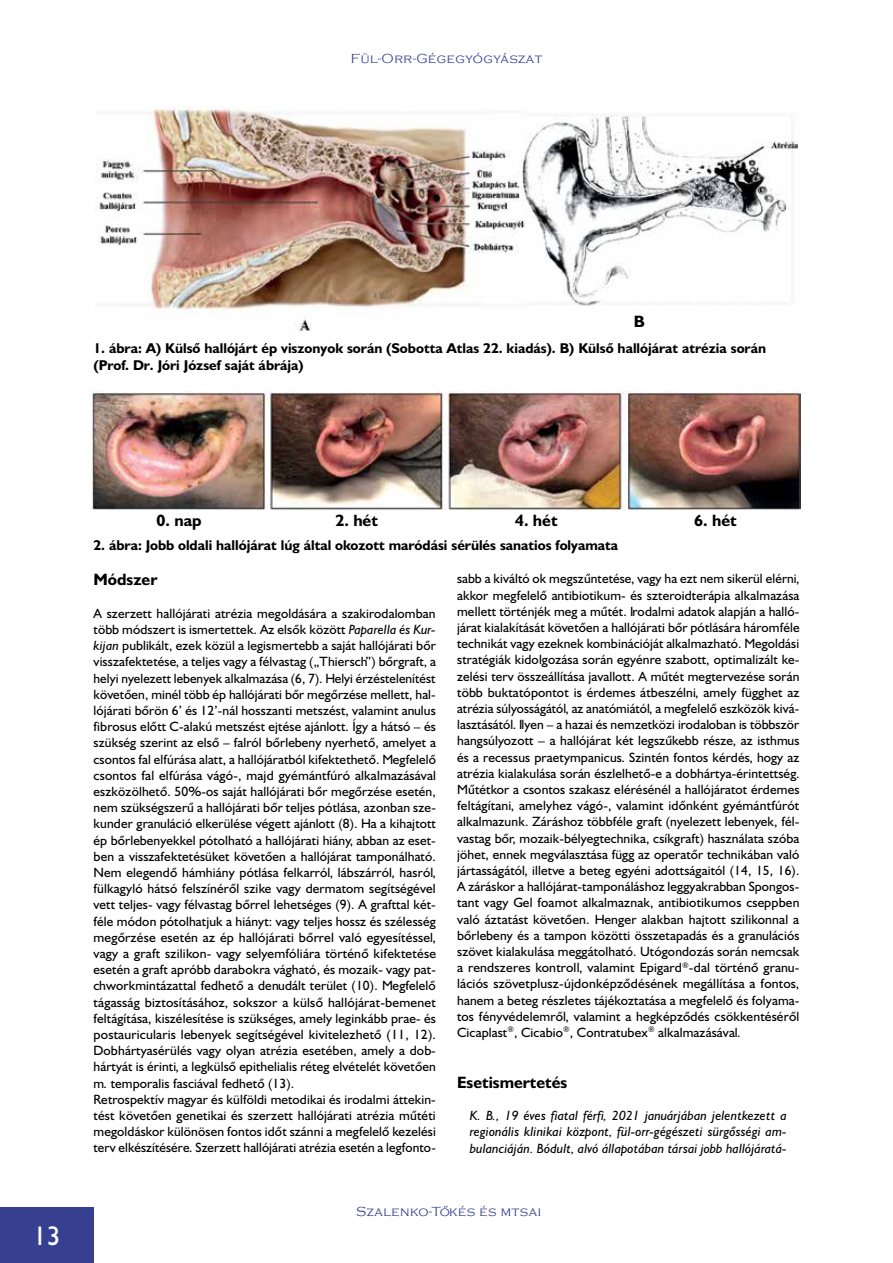
<style>
.page{position:relative;width:893px;height:1263px;background:#fff}
.page>*{position:absolute;margin:0;border:0;box-sizing:border-box;transform-origin:0 0}
.t1{font:27px "Humanist 521 PFL";color:#fff}
.t2{font:700 16.5px "Humanist 521 PFL";color:#000}
.t3{font:700 14.25px/17.1px "Humanist 521 PFL";color:#000}
.t4{font:13.5px/16.2px "Humanist 521 PFL";letter-spacing:.01em;color:#000}
.t5{font:italic 13.5px/16.2px "Humanist 521 PFL";letter-spacing:.01em;color:#000;text-align:justify}
.t6{font:300 13.5px "Copperplate Gothic";letter-spacing:.04em;color:#374090}
.s1{font-style:italic}
</style>
<div class="page">
<div style="left:0;top:1208px;width:94px;height:55px;background:#374090"></div>
<img style="left:96px;top:106px;width:702px;height:225px">
<img style="left:92px;top:392px;width:709px;height:118px">
<div style="left:628px;top:315px;width:22px;height:17px;background:#fff"></div>
<p class="t6" style="left:351px;top:51px;width:193px">Fül-Orr-Gégegyógyászat</p>
<p class="t2" style="left:634px;top:311px;width:13px">B</p>
<p class="t3" style="left:94px;top:339px;width:674px">1. ábra: A) Külső hallójárt ép viszonyok során (Sobotta Atlas 22. kiadás). B) Külső hallójárat atrézia során (Prof. Dr. Jóri József saját ábrája)</p>
<h1 class="t1" style="left:33px;top:1219px;width:29px">13</h1>
<p class="t2" style="left:156px;top:510px;width:47px">0. nap</p>
<p class="t2" style="left:335px;top:510px;width:44px">2. hét</p>
<p class="t2" style="left:515px;top:510px;width:44px">4. hét</p>
<p class="t2" style="left:694px;top:510px;width:44px">6. hét</p>
<p class="t3" style="left:94px;top:536px;width:526px">2. ábra: Jobb oldali hallójárat lúg által okozott maródási sérülés sanatios folyamata</p>
<p class="t2" style="left:94px;top:569px;width:65px">Módszer</p>
<p class="t4" style="left:94px;top:605px;width:344px">A szerzett hallójárati atrézia megoldására a szakirodalomban több módszert is ismertettek. Az elsők között <span class="s1">Paparella és Kur&shy;kijan</span> publikált, ezek közül a legismertebb a saját hallójárati bőr visszafektetése, a teljes vagy a félvastag („Thiersch”) bőrgraft, a helyi nyelezett lebenyek alkalmazása (6, 7). Helyi érzéstelenítést követően, minél több ép hallójárati bőr megőrzése mellett, hal&shy;lójárati bőrön 6’ és 12’-nál hosszanti metszést, valamint anulus fibrosus előtt C-alakú metszést ejtése ajánlott. Így a hátsó – és szükség szerint az első – falról bőrlebeny nyerhető, amelyet a csontos fal elfúrása alatt, a hallójáratból kifektethető. Megfelelő csontos fal elfúrása vágó-, majd gyémántfúró alkalmazásával eszközölhető. 50%-os saját hallójárati bőr megőrzése esetén, nem szükségszerű a hallójárati bőr teljes pótlása, azonban sze&shy;kunder granuláció elkerülése végett ajánlott (8). Ha a kihajtott ép bőrlebenyekkel pótolható a hallójárati hiány, abban az eset&shy;ben a visszafektetésüket követően a hallójárat tamponálható.<br>Nem elegendő hámhiány pótlása felkarról, lábszárról, hasról, fülkagyló hátsó felszínéről szike vagy dermatom segítségével vett teljes- vagy félvastag bőrrel lehetséges (9). A grafttal két&shy;féle módon pótolhatjuk a hiányt: vagy teljes hossz és szélesség megőrzése esetén az ép hallójárati bőrrel való egyesítéssel, vagy a graft szilikon- vagy selyemfóliára történő kifektetése esetén a graft apróbb darabokra vágható, és mozaik- vagy pat&shy;chworkmintázattal fedhető a denudált terület (10). Megfelelő tágasság biztosításához, sokszor a külső hallójárat-bemenet feltágítása, kiszélesítése is szükséges, amely leginkább prae- és postauricularis lebenyek segítségével kivitelezhető (11, 12).<br>Dobhártyasérülés vagy olyan atrézia esetében, amely a dob&shy;hártyát is érinti, a legkülső epithelialis réteg elvételét követően m. temporalis fasciával fedhető (13).<br>Retrospektív magyar és külföldi metodikai és irodalmi áttekin&shy;tést követően genetikai és szerzett hallójárati atrézia műtéti megoldáskor különösen fontos időt szánni a megfelelő kezelési terv elkészítésére. Szerzett hallójárati atrézia esetén a legfonto-</p>
<p class="t4" style="left:457px;top:570px;width:344px;text-align:justify">sabb a kiváltó ok megszűntetése, vagy ha ezt nem sikerül elérni, akkor megfelelő antibiotikum- és szteroidterápia alkalmazása mellett történjék meg a műtét. Irodalmi adatok alapján a halló&shy;járat kialakítását követően a hallójárati bőr pótlására háromféle technikát vagy ezeknek kombinációját alkalmazható. Megoldási stratégiák kidolgozása során egyénre szabott, optimalizált ke&shy;zelési terv összeállítása javallott. A műtét megtervezése során több buktatópontot is érdemes átbeszélni, amely függhet az atrézia súlyosságától, az anatómiától, a megfelelő eszközök kivá&shy;lasztásától. Ilyen – a hazai és nemzetközi irodaloban is többször hangsúlyozott – a hallójárat két legszűkebb része, az isthmus és a recessus praetympanicus. Szintén fontos kérdés, hogy az atrézia kialakulása során észlelhető-e a dobhártya-érintettség.<br>Műtétkor a csontos szakasz elérésénél a hallójáratot érdemes feltágítani, amelyhez vágó-, valamint időnként gyémántfúrót alkalmazunk. Záráshoz többféle graft (nyelezett lebenyek, fél&shy;vastag bőr, mozaik-bélyegtechnika, csíkgraft) használata szóba jöhet, ennek megválasztása függ az operatőr technikában való jártasságától, illetve a beteg egyéni adottságaitól (14, 15, 16).<br>A záráskor a hallójárat-tamponáláshoz leggyakrabban Spongos&shy;tant vagy Gel foamot alkalmaznak, antibiotikumos cseppben való áztatást követően. Henger alakban hajtott szilikonnal a bőrlebeny és a tampon közötti összetapadás és a granulációs szövet kialakulása meggátolható. Utógondozás során nemcsak a rendszeres kontroll, valamint Epigard<sup>®</sup>-dal történő granu&shy;lációs szövetplusz-újdonképződésének megállítása a fontos, hanem a beteg részletes tájékoztatása a megfelelő és folyama&shy;tos fényvédelemről, valamint a hegképződés csökkentéséről Cicaplast<sup>®</sup>, Cicabio<sup>®</sup>, Contratubex<sup>®</sup> alkalmazásával.</p>
<p class="t2" style="left:457px;top:1072px;width:112px">Esetismertetés</p>
<p class="t5" style="left:470px;top:1107px;width:318px">K. B., 19 éves fiatal férfi, 2021 januárjában jelentkezett a regionális klinikai központ, fül-orr-gégészeti sürgősségi am&shy;bulanciáján. Bódult, alvó állapotában társai jobb hallójáratá-</p>
<p class="t6" style="left:356px;top:1204px;width:186px">Szalenko-To˝kés és mtsai</p>
</div>
